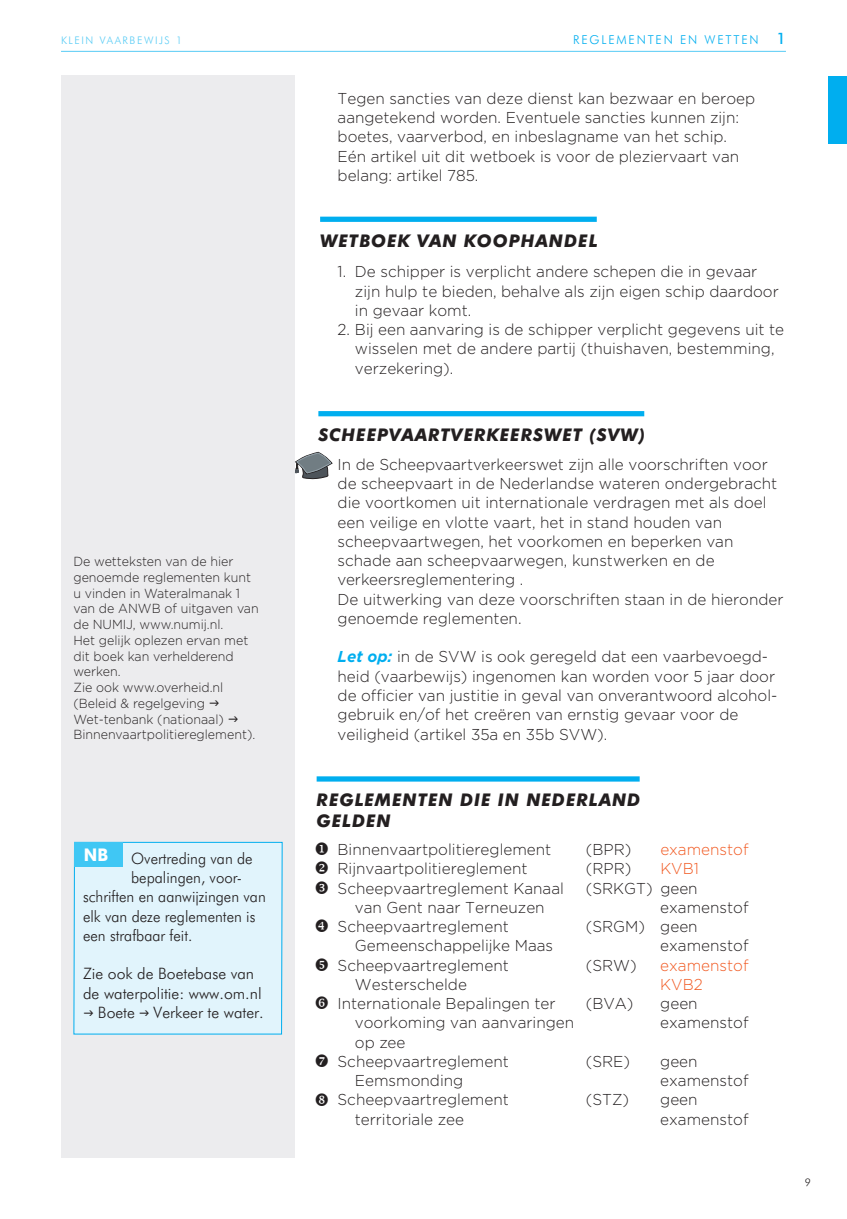
<style>
.page{position:relative;width:847px;height:1219px;background:#fff}
.page>*{position:absolute;margin:0;border:0;box-sizing:border-box;transform-origin:0 0}
.t1{font:italic 700 17.5px/21px "Futura BT";letter-spacing:.05em;color:#231f20}
.t2{font:700 17.5px "Futura BT";color:#fff;scale:.91 1}
.t3{font:300 15.75px/19.2px "Gotham";color:#231f20}
.t4{font:300 15.75px "Futura BT";color:#231f20;scale:.95 1}
.t5{font:300 15.75px "Futura BT";color:#231f20}
.t6{font:300 15.75px "Gotham";color:#f15921}
.t7{font:300 13.12px/15.8px "Gotham";color:#231f20;scale:.95 1}
.t8{font:300 12.25px "Futura BT";letter-spacing:.15em;color:#00aeef}
.t9{font:300 10.5px "Futura BT";letter-spacing:.15em;color:#56cbf5}
.t10{font:300 10.5px "Futura BT";color:#231f20}
.s1{font-weight:500;font-size:15.75px}
.s2{font-weight:700;font-style:italic;color:#00aeef}
</style>
<div class="page">
<div style="left:61px;top:76px;width:233px;height:1081px;background:#ececee"></div>
<hr style="left:61px;top:51px;width:724px;height:1px;background:#56cbf5">
<div style="left:827px;top:76px;width:19px;height:68px;background:#00aeef"></div>
<div style="left:316px;top:776px;width:323px;height:5px;background:#00aeef"></div>
<div style="left:318px;top:411px;width:326px;height:5px;background:#00aeef"></div>
<div style="left:320px;top:217px;width:276px;height:5px;background:#00aeef"></div>
<svg style="left:295px;top:452px;width:38px;height:28px"></svg>
<svg style="left:73px;top:841px;width:210px;height:193px"></svg>
<p class="t9" style="left:61px;top:34px;width:122px">KLEIN VAARBEWIJS 1</p>
<p class="t8" style="left:573px;top:32px;width:214px">REGLEMENTEN EN WETTEN <span class="s1">1</span></p>
<p class="t3" style="left:337px;top:88px;width:419px">Tegen sancties van deze dienst kan bezwaar en beroep aangetekend worden. Eventuele sancties kunnen zijn: boetes, vaarverbod, en inbeslagname van het schip.<br>Eén artikel uit dit wetboek is voor de pleziervaart van belang: artikel 785.</p>
<p class="t1" style="left:320px;top:230px;width:279px">WETBOEK VAN KOOPHANDEL</p>
<p class="t3" style="left:355px;top:261px;width:425px;text-indent:-17px">1. De schipper is verplicht andere schepen die in gevaar zijn hulp te bieden, behalve als zijn eigen schip daardoor in gevaar komt.</p>
<p class="t3" style="left:355px;top:319px;width:430px;text-indent:-17px">2. Bij een aanvaring is de schipper verplicht gegevens uit te wisselen met de andere partij (thuishaven, bestemming, verzekering).</p>
<p class="t7" style="left:73px;top:553px;width:196px">De wetteksten van de hier genoemde reglementen kunt u vinden in Wateralmanak 1 van de ANWB of uitgaven van de NUMIJ, www.numij.nl.<br>Het gelijk oplezen ervan met dit boek kan verhelderend werken.<br>Zie ook www.overheid.nl (Beleid &amp; regelgeving<br>Wet-tenbank (nationaal)<br>Binnenvaartpolitiereglement).</p>
<p class="t2" style="left:84px;top:843px;width:28px">NB</p>
<p class="t4" style="left:131px;top:848px;width:129px">Overtreding van de</p>
<p class="t4" style="left:131px;top:867px;width:118px">bepalingen, voor-</p>
<p class="t4" style="left:83px;top:887px;width:194px">schriften en aanwijzingen van</p>
<p class="t4" style="left:83px;top:906px;width:183px">elk van deze reglementen is</p>
<p class="t4" style="left:83px;top:925px;width:116px">een strafbaar feit.</p>
<p class="t5" style="left:83px;top:964px;width:172px">Zie ook de Boetebase van</p>
<p class="t5" style="left:83px;top:983px;width:180px">de waterpolitie: www.om.nl</p>
<p class="t5" style="left:98px;top:1002px;width:167px">Boete Verkeer te water.</p>
<p class="t1" style="left:318px;top:424px;width:328px">SCHEEPVAARTVERKEERSWET (SVW)</p>
<p class="t3" style="left:337px;top:454px;width:447px">In de Scheepvaartverkeerswet zijn alle voorschriften voor de scheepvaart in de Nederlandse wateren ondergebracht die voortkomen uit internationale verdragen met als doel een veilige en vlotte vaart, het in stand houden van scheepvaartwegen, het voorkomen en beperken van schade aan scheepvaarwegen, kunstwerken en de verkeersreglementering .<br>De uitwerking van deze voorschriften staan in de hieronder genoemde reglementen.</p>
<p class="t3" style="left:337px;top:646px;width:441px"><span class="s2">Let op:</span> in de SVW is ook geregeld dat een vaarbevoegd&shy;heid (vaarbewijs) ingenomen kan worden voor 5 jaar door de officier van justitie in geval van onverantwoord alcohol&shy;gebruik en/of het creëren van ernstig gevaar voor de veiligheid (artikel 35a en 35b SVW).</p>
<p class="t1" style="left:316px;top:789px;width:325px">REGLEMENTEN DIE IN NEDERLAND<br>GELDEN</p>
<p class="t3" style="left:337px;top:839px;width:215px">Binnenvaartpolitiereglement</p>
<p class="t3" style="left:585px;top:839px;width:47px">(BPR)</p>
<p class="t6" style="left:660px;top:839px;width:90px">examenstof</p>
<p class="t3" style="left:337px;top:858px;width:191px">Rijnvaartpolitiereglement</p>
<p class="t3" style="left:585px;top:858px;width:47px">(RPR)</p>
<p class="t6" style="left:660px;top:858px;width:40px">KVB1</p>
<p class="t3" style="left:337px;top:877px;width:228px">Scheepvaartreglement Kanaal</p>
<p class="t3" style="left:585px;top:877px;width:113px">(SRKGT) geen</p>
<p class="t3" style="left:355px;top:897px;width:191px">van Gent naar Terneuzen</p>
<p class="t3" style="left:660px;top:897px;width:90px">examenstof</p>
<p class="t3" style="left:337px;top:916px;width:173px">Scheepvaartreglement</p>
<p class="t3" style="left:585px;top:916px;width:113px">(SRGM) geen</p>
<p class="t3" style="left:355px;top:935px;width:200px">Gemeenschappelijke Maas</p>
<p class="t3" style="left:660px;top:935px;width:90px">examenstof</p>
<p class="t3" style="left:337px;top:954px;width:173px">Scheepvaartreglement</p>
<p class="t3" style="left:585px;top:954px;width:52px">(SRW)</p>
<p class="t6" style="left:660px;top:955px;width:90px">examenstof</p>
<p class="t3" style="left:355px;top:974px;width:113px">Westerschelde</p>
<p class="t6" style="left:660px;top:974px;width:44px">KVB2</p>
<p class="t3" style="left:337px;top:993px;width:219px">Internationale Bepalingen ter</p>
<p class="t3" style="left:585px;top:993px;width:49px">(BVA)</p>
<p class="t3" style="left:660px;top:993px;width:39px">geen</p>
<p class="t3" style="left:355px;top:1012px;width:221px">voorkoming van aanvaringen</p>
<p class="t3" style="left:660px;top:1012px;width:90px">examenstof</p>
<p class="t3" style="left:337px;top:1031px;width:173px;text-indent:17px">op zee<br>Scheepvaartreglement</p>
<p class="t3" style="left:585px;top:1051px;width:46px">(SRE)</p>
<p class="t3" style="left:660px;top:1051px;width:39px">geen</p>
<p class="t3" style="left:355px;top:1070px;width:110px">Eemsmonding</p>
<p class="t3" style="left:660px;top:1070px;width:90px">examenstof</p>
<p class="t3" style="left:337px;top:1089px;width:173px">Scheepvaartreglement</p>
<p class="t3" style="left:585px;top:1089px;width:45px">(STZ)</p>
<p class="t3" style="left:660px;top:1089px;width:39px">geen</p>
<p class="t3" style="left:355px;top:1108px;width:111px">territoriale zee</p>
<p class="t3" style="left:660px;top:1108px;width:90px">examenstof</p>
<p class="t10" style="left:804px;top:1175px;width:8px">9</p>
</div>
